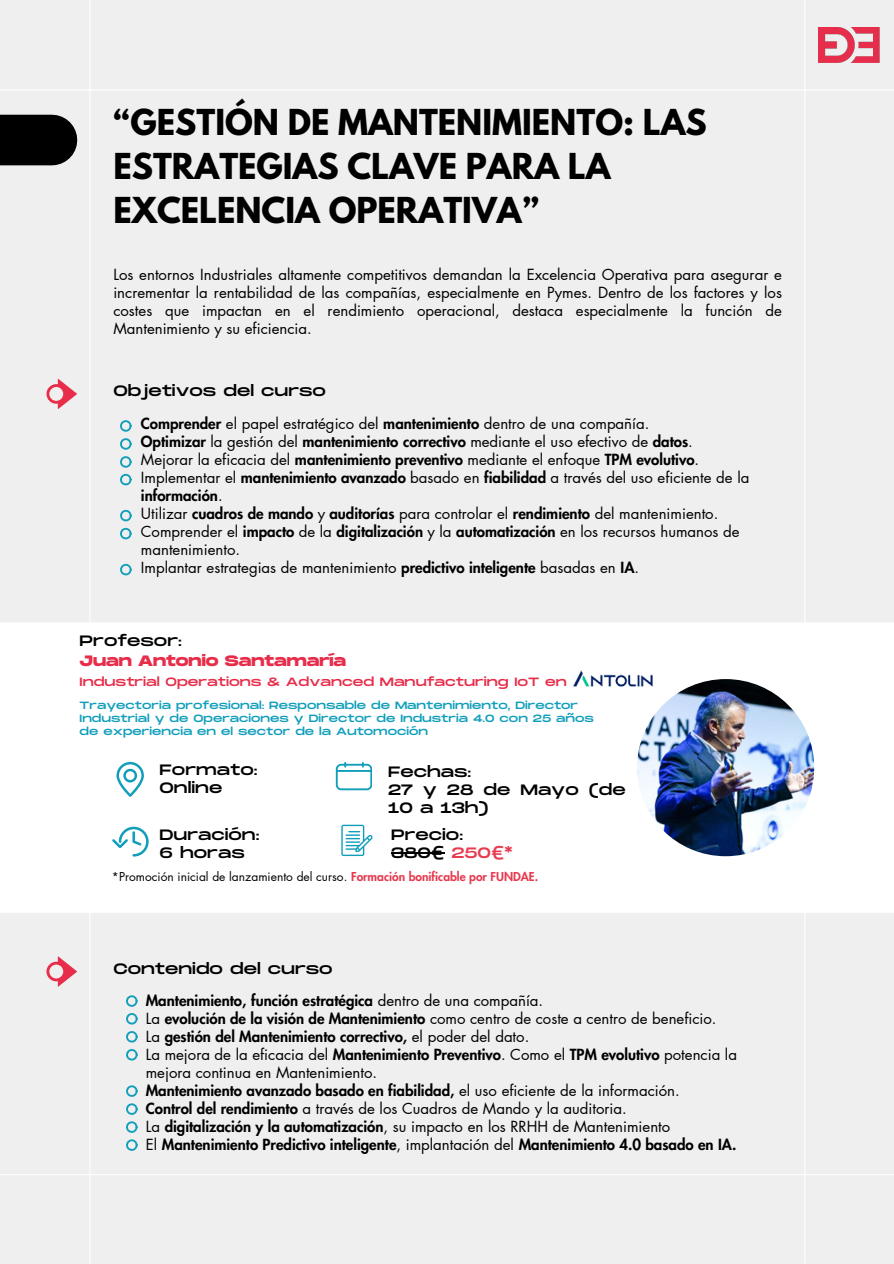
<style>
.page{position:relative;width:894px;height:1264px;background:#fff}
.page>*{position:absolute;margin:0;border:0;box-sizing:border-box;transform-origin:0 0}
.t1{font:700 31.65px/43.8px "League Spartan";color:#000}
.t2{font:15px/18px "Futura LT Pro";color:#000}
.t3{font:15px/18px "Monument Extended";color:#000}
.t4{font:800 15px "Futura LT Pro";color:#000}
.t5{font:700 15px/20px "Monument Extended";color:#e72d4a}
.t6{font:12px "Futura LT Pro";color:#000}
.t7{font:12px "Monument Extended";color:#e72d4a}
.t8{font:10.5px/13.2px "Monument Extended";color:#109ebb}
.s1{font-weight:800}
.s2{font-weight:400;color:#000}
.s3{color:#e73b50}
.s4{font-weight:800;color:#e73b50}
.s5{font-weight:400}
</style>
<div class="page">
<div style="left:0;top:0;width:893px;height:1263px;background:#efefef"></div>
<hr style="left:804px;top:0;width:1px;height:1263px;background:#fff">
<hr style="left:89px;top:0;width:1px;height:1263px;background:#fff">
<hr style="left:0;top:89px;width:893px;height:1px;background:#fff">
<hr style="left:0;top:1174px;width:893px;height:1px;background:#fff">
<div style="left:0;top:115px;width:52px;height:50px;background:#000"></div>
<img style="left:818px;top:28px;width:62px;height:35px">
<svg style="left:46px;top:956px;width:31px;height:30px"></svg>
<svg style="left:126px;top:995px;width:11px;height:29px"></svg>
<svg style="left:126px;top:1031px;width:11px;height:11px"></svg>
<svg style="left:126px;top:1049px;width:11px;height:11px"></svg>
<svg style="left:126px;top:1085px;width:11px;height:66px"></svg>
<div style="left:0;top:622px;width:893px;height:290px;background:#fff"></div>
<svg style="left:336px;top:762px;width:36px;height:28px"></svg>
<svg style="left:112px;top:826px;width:36px;height:30px"></svg>
<svg style="left:116px;top:762px;width:27px;height:34px"></svg>
<img style="left:636px;top:679px;width:178px;height:177px;border-radius:50%">
<img style="left:571px;top:670px;width:82px;height:18px">
<svg style="left:341px;top:824px;width:31px;height:32px"></svg>
<hr style="left:391px;top:852px;width:53px;height:1px;background:#000">
<svg style="left:46px;top:378px;width:31px;height:31px"></svg>
<svg style="left:120px;top:420px;width:11px;height:12px"></svg>
<svg style="left:120px;top:438px;width:11px;height:47px"></svg>
<svg style="left:120px;top:509px;width:12px;height:12px"></svg>
<svg style="left:120px;top:527px;width:11px;height:12px"></svg>
<svg style="left:120px;top:563px;width:12px;height:12px"></svg>
<p class="t1" style="left:113px;top:104px;width:594px">“GESTIÓN DE MANTENIMIENTO: LAS<br>ESTRATEGIAS CLAVE PARA LA<br>EXCELENCIA OPERATIVA”</p>
<h1 class="t2" style="left:113px;top:266px;width:670px;text-align:justify">Los entornos Industriales altamente competitivos demandan la Excelencia Operativa para asegurar e incrementar la rentabilidad de las compañías, especialmente en Pymes. Dentro de los factores y los costes que impactan en el rendimiento operacional, destaca especialmente la función de Mantenimiento y su eficiencia.</h1>
<p class="t3" style="left:113px;top:383px;width:214px">Objetivos del curso</p>
<p class="t2" style="left:141px;top:415px;width:609px"><span class="s1">Comprender</span> el papel estratégico del <span class="s1">mantenimiento</span> dentro de una compañía.<br><span class="s1">Optimizar</span> la gestión del <span class="s1">mantenimiento correctivo</span> mediante el uso efectivo de <span class="s1">datos</span>.<br>Mejorar la eficacia del <span class="s1">mantenimiento preventivo</span> mediante el enfoque <span class="s1">TPM evolutivo</span>.<br>Implementar el <span class="s1">mantenimiento avanzado</span> basado en <span class="s1">fiabilidad</span> a través del uso eficiente de la <span class="s1">información</span>.<br>Utilizar <span class="s1">cuadros de mando</span> y <span class="s1">auditorías</span> para controlar el <span class="s1">rendimiento</span> del mantenimiento.<br>Comprender el <span class="s1">impacto</span> de la <span class="s1">digitalización</span> y la <span class="s1">automatización</span> en los recursos humanos de mantenimiento.<br>Implantar estrategias de mantenimiento <span class="s1">predictivo inteligente</span> basadas en <span class="s1">IA</span>.</p>
<p class="t5" style="left:80px;top:631px;width:268px"><span class="s2">Profesor:<br></span>Juan Antonio Santamaría</p>
<p class="t7" style="left:80px;top:675px;width:488px">Industrial Operations &amp; Advanced Manufacturing IoT en</p>
<p class="t8" style="left:80px;top:699px;width:515px">Trayectoria profesional: Responsable de Mantenimiento, Director<br>Industrial y de Operaciones y Director de Industria 4.0 con 25 años de experiencia en el sector de la Automoción</p>
<p class="t3" style="left:159px;top:761px;width:99px">Formato:<br>Online</p>
<h2 class="t3" style="left:159px;top:826px;width:101px">Duración:<br>6 horas</h2>
<h2 class="t3" style="left:388px;top:763px;width:239px">Fechas:<br>27 y 28 de Mayo (de<br>10 a 13h)</h2>
<p class="t3" style="left:391px;top:826px;width:123px">Precio:<br>380€ <span class="s3">250€*</span></p>
<p class="t6" style="left:112px;top:871px;width:427px">*Promoción inicial de lanzamiento del curso. <span class="s4">Formación bonificable por FUNDAE.</span></p>
<p class="t3" style="left:113px;top:960px;width:221px">Contenido del curso</p>
<p class="t2" style="left:146px;top:991px;width:592px"><span class="s1">Mantenimiento, función estratégica</span> dentro de una compañía.<br>La <span class="s1">evolución de la visión de Mantenimiento</span> como centro de coste a centro de beneficio.<br>La <span class="s1">gestión del Mantenimiento correctivo,</span> el poder del dato.<br>La mejora de la eficacia del <span class="s1">Mantenimiento Preventivo</span>. Como el <span class="s1">TPM evolutivo</span> potencia la mejora continua en Mantenimiento.<br><span class="s1">Mantenimiento avanzado basado en fiabilidad,</span> el uso eficiente de la información.<br><span class="s1">Control del rendimiento</span> a través de los Cuadros de Mando y la auditoria.<br>La <span class="s1">digitalización y la automatización</span>, su impacto en los RRHH de Mantenimiento</p>
<p class="t4" style="left:146px;top:1137px;width:592px"><span class="s5">El</span> Mantenimiento Predictivo inteligente<span class="s5">, implantación del</span> Mantenimiento 4.0 basado en IA.</p>
</div>
